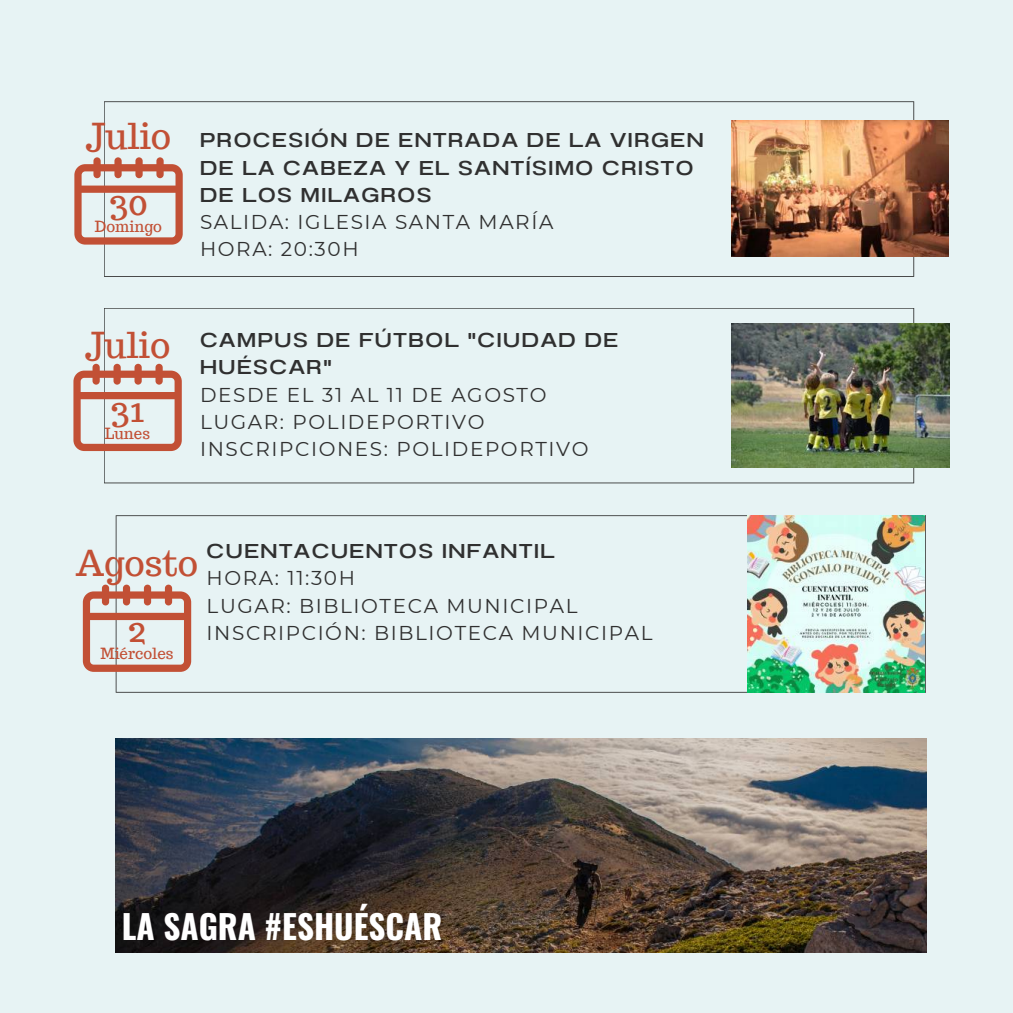
<style>
.page{position:relative;width:1013px;height:1013px;background:#fff}
.page>*{position:absolute;margin:0;border:0;box-sizing:border-box;transform-origin:0 0}
.t1{font:35.25px "Trocchi";color:#c25035}
.t2{font:35px "Trocchi";color:#c25035}
.t3{font:700 33.12px "Oswald";color:#fff}
.t4{font:20px "Montserrat";letter-spacing:.08em;color:#303030}
.t5{font:20px/27.2px "Anantason Medium Wd 150";letter-spacing:.08em;color:#303030}
.t6{font:15.12px "Trocchi";color:#c25035}
</style>
<div class="page">
<div style="left:0;top:0;width:1012px;height:1012px;background:#e7f3f4"></div>
<svg style="left:104px;top:101px;width:810px;height:176px"></svg>
<svg style="left:74px;top:157px;width:109px;height:87px"></svg>
<svg style="left:104px;top:308px;width:810px;height:175px"></svg>
<img style="left:731px;top:121px;width:217px;height:136px">
<img style="left:731px;top:323px;width:218px;height:144px">
<svg style="left:73px;top:364px;width:109px;height:87px"></svg>
<svg style="left:116px;top:515px;width:810px;height:177px"></svg>
<img style="left:747px;top:515px;width:177px;height:177px">
<svg style="left:83px;top:584px;width:108px;height:88px"></svg>
<img style="left:116px;top:738px;width:810px;height:214px">
<p class="t2" style="left:86px;top:113px;width:87px">Julio</p>
<p class="t5" style="left:200px;top:127px;width:505px">PROCESIÓN DE ENTRADA DE LA VIRGEN<br>DE LA CABEZA Y EL SANTÍSIMO CRISTO<br>DE LOS MILAGROS</p>
<p class="t4" style="left:200px;top:210px;width:355px">SALIDA: IGLESIA SANTA MARÍA</p>
<p class="t4" style="left:200px;top:237px;width:160px">HORA: 20:30H</p>
<p class="t1" style="left:109px;top:179px;width:40px">30</p>
<p class="t6" style="left:95px;top:217px;width:69px">Domingo</p>
<p class="t2" style="left:85px;top:322px;width:87px">Julio</p>
<p class="t1" style="left:111px;top:386px;width:35px">31</p>
<p class="t6" style="left:105px;top:423px;width:47px">Lunes</p>
<p class="t5" style="left:200px;top:327px;width:419px">CAMPUS DE FÚTBOL "CIUDAD DE<br>HUÉSCAR"</p>
<p class="t4" style="left:200px;top:382px;width:348px">DESDE EL 31 AL 11 DE AGOSTO</p>
<p class="t4" style="left:200px;top:409px;width:286px">LUGAR: POLIDEPORTIVO</p>
<p class="t4" style="left:200px;top:437px;width:390px">INSCRIPCIONES: POLIDEPORTIVO</p>
<p class="t2" style="left:76px;top:540px;width:124px">Agosto</p>
<p class="t5" style="left:207px;top:537px;width:349px">CUENTACUENTOS INFANTIL</p>
<p class="t4" style="left:207px;top:566px;width:150px">HORA: 11:30H</p>
<p class="t4" style="left:207px;top:593px;width:372px">LUGAR: BIBLIOTECA MUNICIPAL</p>
<p class="t1" style="left:128px;top:606px;width:20px">2</p>
<p class="t4" style="left:207px;top:620px;width:447px">INSCRIPCIÓN: BIBLIOTECA MUNICIPAL</p>
<p class="t6" style="left:100px;top:644px;width:75px">Miércoles</p>
<p class="t3" style="left:122px;top:900px;width:322px">LA SAGRA #ESHUÉSCAR</p>
</div>
